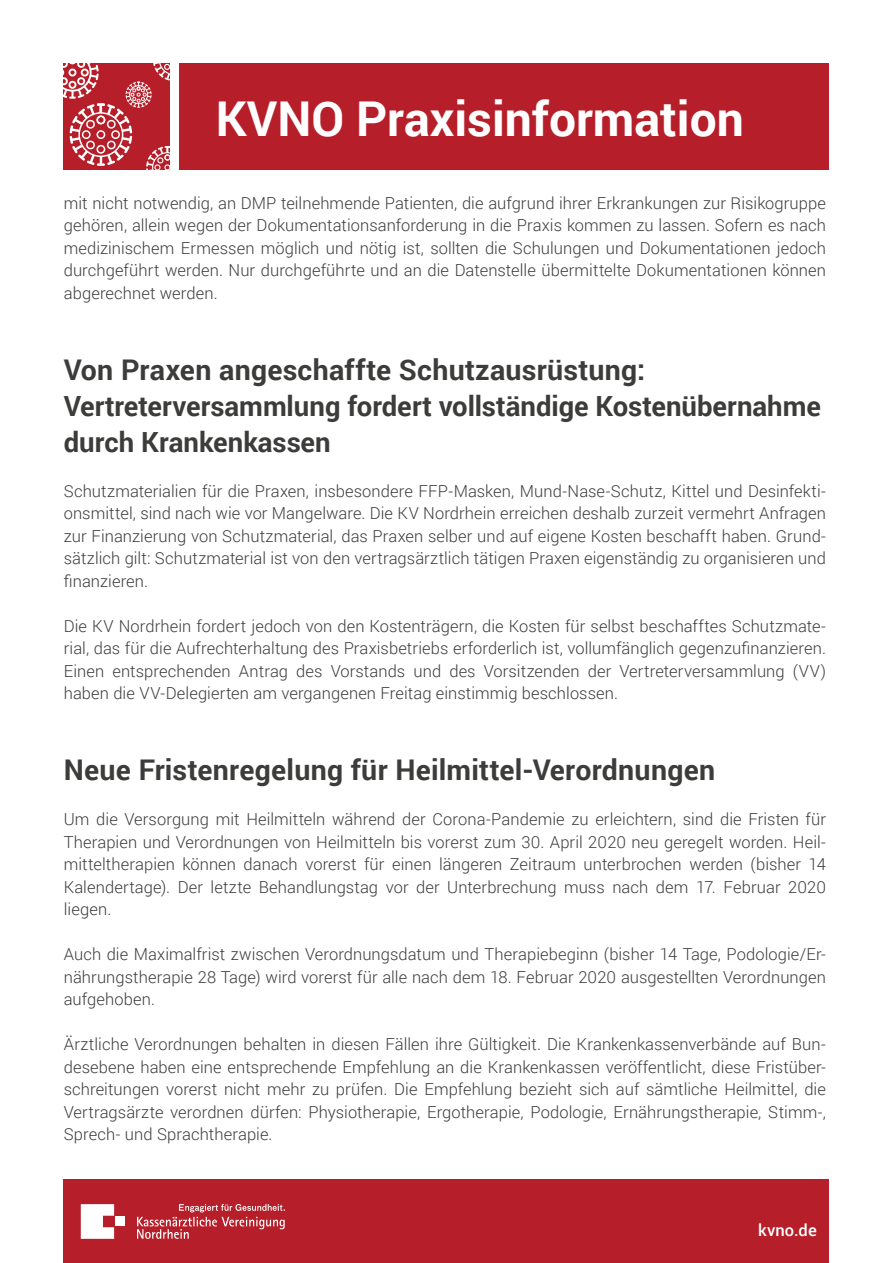
<style>
.page{position:relative;width:893px;height:1263px;background:#fff}
.page>*{position:absolute;margin:0;border:0;box-sizing:border-box;transform-origin:0 0}
.t1{font:700 48px "Roboto";color:#fff}
.FT-11{font:700 28.5px "Roboto";letter-spacing:.01em;color:#3c3c3b}
.FT-11-2{font:700 27.75px/36px "Roboto";color:#3c3c3b}
.FT-11-3{font:300 16.5px/22.5px "Roboto";letter-spacing:.005em;color:#3c3c3b;text-align:justify}
._0_0_1_Aufzählung_1{font:500 16.5px "Roboto";letter-spacing:.005em;color:#fff}
</style>
<div class="page">
<div style="left:180px;top:64px;width:649px;height:106px;background:#b61f29"></div>
<svg style="left:64px;top:64px;width:106px;height:106px;background:#c34750"></svg>
<div style="left:64px;top:1180px;width:765px;height:83px;background:#b61f29"></div>
<svg style="left:81px;top:1204px;width:33px;height:35px"></svg>
<div style="left:116px;top:1216px;width:9px;height:10px;background:#fff"></div>
<svg style="left:137px;top:1204px;width:148px;height:35px"></svg>
<h1 class="t1" style="left:216px;top:85px;width:530px">KVNO Praxisinformation</h1>
<p class="FT-11-3" style="left:64px;top:191px;width:764px">mit nicht notwendig, an DMP teilnehmende Patienten, die aufgrund ihrer Erkrankungen zur Risikogruppe gehören, allein wegen der Dokumentationsanforderung in die Praxis kommen zu lassen. Sofern es nach medizinischem Ermessen möglich und nötig ist, sollten die Schulungen und Dokumentationen jedoch durchgeführt werden. Nur durchgeführte und an die Datenstelle übermittelte Dokumentationen können abgerechnet werden.</p>
<p class="FT-11" style="left:64px;top:349px;width:583px">Von Praxen angeschaffte Schutzausrüstung:</p>
<p class="FT-11-2" style="left:64px;top:387px;width:759px">Vertreterversammlung fordert vollständige Kostenübernahme durch Krankenkassen</p>
<p class="FT-11-3" style="left:64px;top:479px;width:764px">Schutzmaterialien für die Praxen, insbesondere FFP-Masken, Mund-Nase-Schutz, Kittel und Desinfekti&shy;onsmittel, sind nach wie vor Mangelware. Die KV Nordrhein erreichen deshalb zurzeit vermehrt Anfragen zur Finanzierung von Schutzmaterial, das Praxen selber und auf eigene Kosten beschafft haben. Grund&shy;sätzlich gilt: Schutzmaterial ist von den vertragsärztlich tätigen Praxen eigenständig zu organisieren und finanzieren.</p>
<p class="FT-11-3" style="left:64px;top:614px;width:764px">Die KV Nordrhein fordert jedoch von den Kostenträgern, die Kosten für selbst beschafftes Schutzmate&shy;rial, das für die Aufrechterhaltung des Praxisbetriebs erforderlich ist, vollumfänglich gegenzufinanzieren.<br>Einen entsprechenden Antrag des Vorstands und des Vorsitzenden der Vertreterversammlung (VV) haben die VV-Delegierten am vergangenen Freitag einstimmig beschlossen.</p>
<p class="FT-11" style="left:64px;top:750px;width:653px">Neue Fristenregelung für Heilmittel-Verordnungen</p>
<p class="FT-11-3" style="left:64px;top:807px;width:764px">Um die Versorgung mit Heilmitteln während der Corona-Pandemie zu erleichtern, sind die Fristen für Therapien und Verordnungen von Heilmitteln bis vorerst zum 30. April 2020 neu geregelt worden. Heil&shy;mitteltherapien können danach vorerst für einen längeren Zeitraum unterbrochen werden (bisher 14<br>Kalendertage). Der letzte Behandlungstag vor der Unterbrechung muss nach dem 17. Februar 2020 liegen.</p>
<p class="FT-11-3" style="left:64px;top:942px;width:764px">Auch die Maximalfrist zwischen Verordnungsdatum und Therapiebeginn (bisher 14 Tage, Podologie/Er&shy;nährungstherapie 28 Tage) wird vorerst für alle nach dem 18. Februar 2020 ausgestellten Verordnungen aufgehoben.</p>
<p class="FT-11-3" style="left:64px;top:1032px;width:764px">Ärztliche Verordnungen behalten in diesen Fällen ihre Gültigkeit. Die Krankenkassenverbände auf Bun&shy;desebene haben eine entsprechende Empfehlung an die Krankenkassen veröffentlicht, diese Fristüber&shy;schreitungen vorerst nicht mehr zu prüfen. Die Empfehlung bezieht sich auf sämtliche Heilmittel, die Vertragsärzte verordnen dürfen: Physiotherapie, Ergotherapie, Podologie, Ernährungstherapie, Stimm-, Sprech- und Sprachtherapie.</p>
<p class="_0_0_1_Aufzählung_1" style="left:758px;top:1218px;width:60px">kvno.de</p>
</div>
